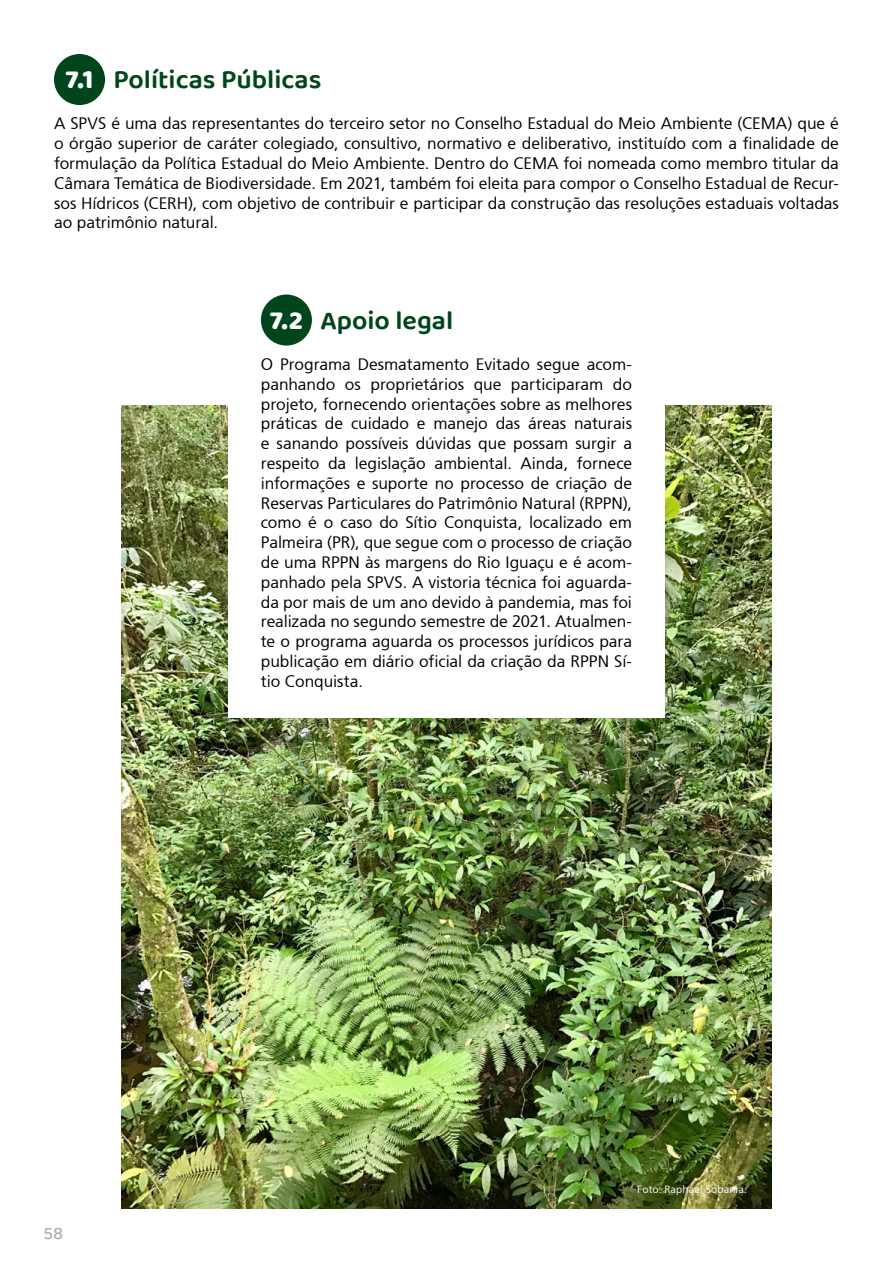
<style>
.page{position:relative;width:893px;height:1263px;background:#fff}
.page>*{position:absolute;margin:0;border:0;box-sizing:border-box;transform-origin:0 0}
.t1{font:600 27px "Baloo 2";color:#00451c}
.t2{font:800 27px "Baloo 2";color:#fff}
.t3{font:500 18px "Baloo 2";color:#b3b2b2}
.t4{font:16.5px/19.8px "Weissach Regular SWFTE";letter-spacing:-.005em;color:#000;text-align:justify}
.t5{font:10.5px "Weissach Regular SWFTE";letter-spacing:.015em;color:#fff}
</style>
<div class="page">
<div style="left:54px;top:54px;width:51px;height:51px;background:#00451c;border-radius:50%"></div>
<img style="left:121px;top:405px;width:651px;height:804px">
<div style="left:228px;top:274px;width:437px;height:444px;background:#fff"></div>
<div style="left:261px;top:294px;width:51px;height:52px;background:#00451c;border-radius:50%"></div>
<p class="t1" style="left:114px;top:60px;width:209px">Políticas Públicas</p>
<p class="t4" style="left:54px;top:114px;width:786px">A SPVS é uma das representantes do terceiro setor no Conselho Estadual do Meio Ambiente (CEMA) que é o órgão superior de caráter colegiado, consultivo, normativo e deliberativo, instituído com a finalidade de formulação da Política Estadual do Meio Ambiente. Dentro do CEMA foi nomeada como membro titular da Câmara Temática de Biodiversidade. Em 2021, também foi eleita para compor o Conselho Estadual de Recur&shy;sos Hídricos (CERH), com objetivo de contribuir e participar da construção das resoluções estaduais voltadas ao patrimônio natural.</p>
<p class="t2" style="left:65px;top:63px;width:30px">7.1</p>
<p class="t1" style="left:320px;top:300px;width:134px">Apoio legal</p>
<p class="t4" style="left:261px;top:354px;width:373px">O Programa Desmatamento Evitado segue acom&shy;panhando os proprietários que participaram do projeto, fornecendo orientações sobre as melhores práticas de cuidado e manejo das áreas naturais e sanando possíveis dúvidas que possam surgir a respeito da legislação ambiental. Ainda, fornece informações e suporte no processo de criação de Reservas Particulares do Patrimônio Natural (RPPN), como é o caso do Sítio Conquista, localizado em Palmeira (PR), que segue com o processo de criação de uma RPPN às margens do Rio Iguaçu e é acom&shy;panhado pela SPVS. A vistoria técnica foi aguarda&shy;da por mais de um ano devido à pandemia, mas foi realizada no segundo semestre de 2021. Atualmen&shy;te o programa aguarda os processos jurídicos para publicação em diário oficial da criação da RPPN Sí&shy;tio Conquista.</p>
<p class="t2" style="left:270px;top:304px;width:35px">7.2</p>
<p class="t3" style="left:43px;top:1220px;width:21px">58</p>
<p class="t5" style="left:637px;top:1183px;width:111px">Foto: Raphael Sobania.</p>
</div>
